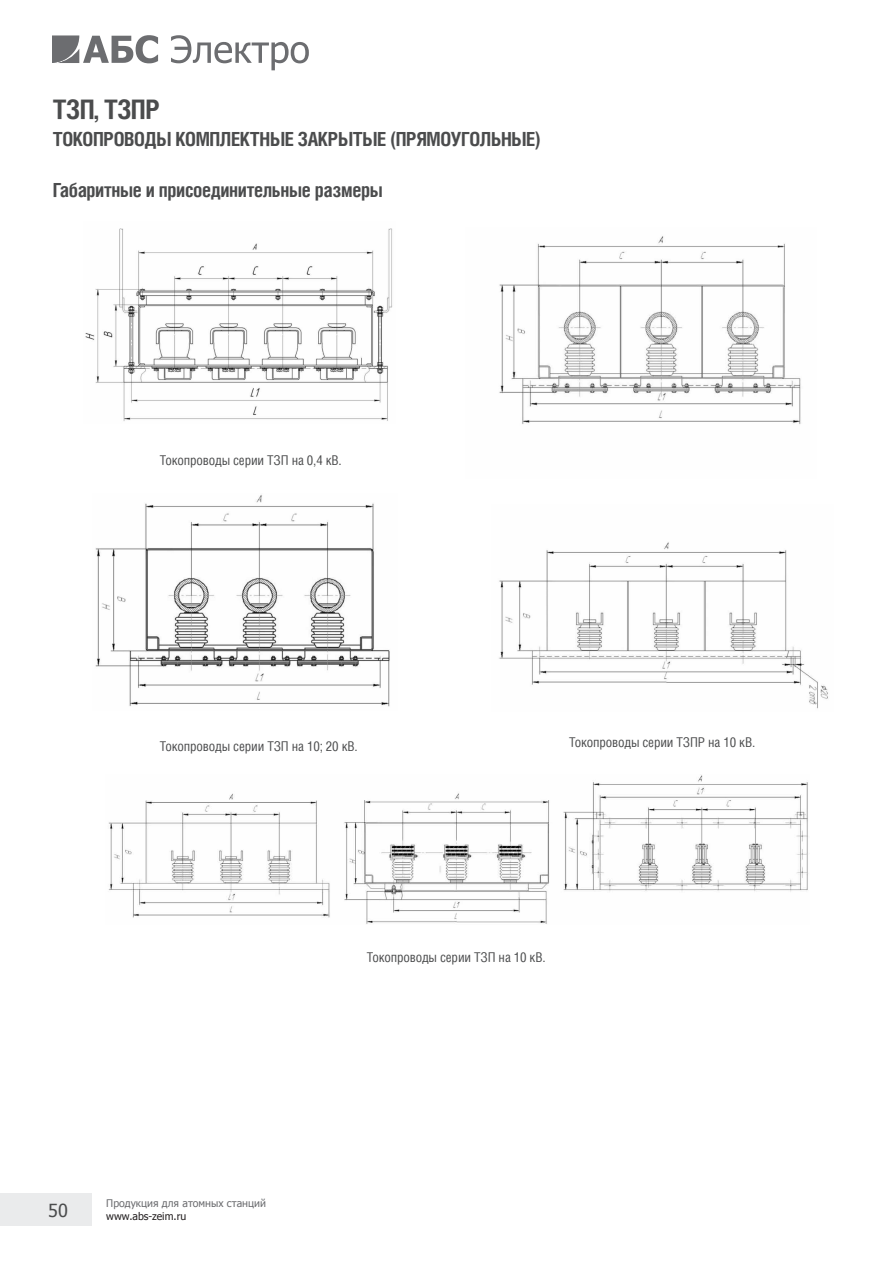
<style>
.page{position:relative;width:893px;height:1263px;background:#fff}
.page>*{position:absolute;margin:0;border:0;box-sizing:border-box;transform-origin:0 0}
.t1{font:700 27px "Helios Cond";color:#4b4c4d}
.t2{font:700 19.5px "Helios Cond";letter-spacing:-.02em;color:#4b4c4d}
.t3{font:18px "Tahoma";color:#4b4c4d}
.t4{font:13.5px "Helios Cond";letter-spacing:-.01em;color:#4b4c4d}
.t5{font:10.5px "Tahoma";color:#6c6d70}
.t6{font:10.5px "Tahoma";color:#231f20}
</style>
<div class="page">
<div style="left:0;top:1193px;width:91px;height:33px;background:#eaebec"></div>
<svg style="left:53px;top:35px;width:105px;height:28px"></svg>
<svg style="left:171px;top:35px;width:138px;height:35px"></svg>
<img style="left:108px;top:775px;width:700px;height:149px">
<img style="left:85px;top:228px;width:308px;height:193px">
<img style="left:95px;top:495px;width:295px;height:212px">
<img style="left:499px;top:236px;width:302px;height:188px">
<img style="left:499px;top:542px;width:329px;height:167px">
<h1 class="t1" style="left:53px;top:94px;width:109px">ТЗП, ТЗПР</h1>
<h2 class="t2" style="left:53px;top:128px;width:155px">токопроводы комплектные</h2>
<h2 class="t2" style="left:298px;top:128px;width:23px">закрытые</h2>
<h2 class="t2" style="left:390px;top:128px;width:18px">(прям</h2>
<h2 class="t2" style="left:440px;top:128px;width:52px">оугольные</h2>
<h2 class="t2" style="left:535px;top:128px;width:7px">)</h2>
<h2 class="t2" style="left:53px;top:179px;width:331px">Габаритные и присоединительные размеры</h2>
<p class="t4" style="left:160px;top:452px;width:184px">Токопроводы серии ТЗП на 0,4 кВ.</p>
<p class="t4" style="left:160px;top:738px;width:199px">Токопроводы серии ТЗП на 10; 20 кВ.</p>
<p class="t4" style="left:569px;top:734px;width:188px">Токопроводы серии ТЗПР на 10 кВ.</p>
<p class="t5" style="left:106px;top:1196px;width:161px">Продукция для атомных станций</p>
<h3 class="t3" style="left:48px;top:1198px;width:21px">50</h3>
<p class="t6" style="left:106px;top:1209px;width:81px">www.abs-zeim.ru</p>
<p class="t4" style="left:367px;top:949px;width:180px">Токопроводы серии ТЗП на 10 кВ.</p>
</div>
